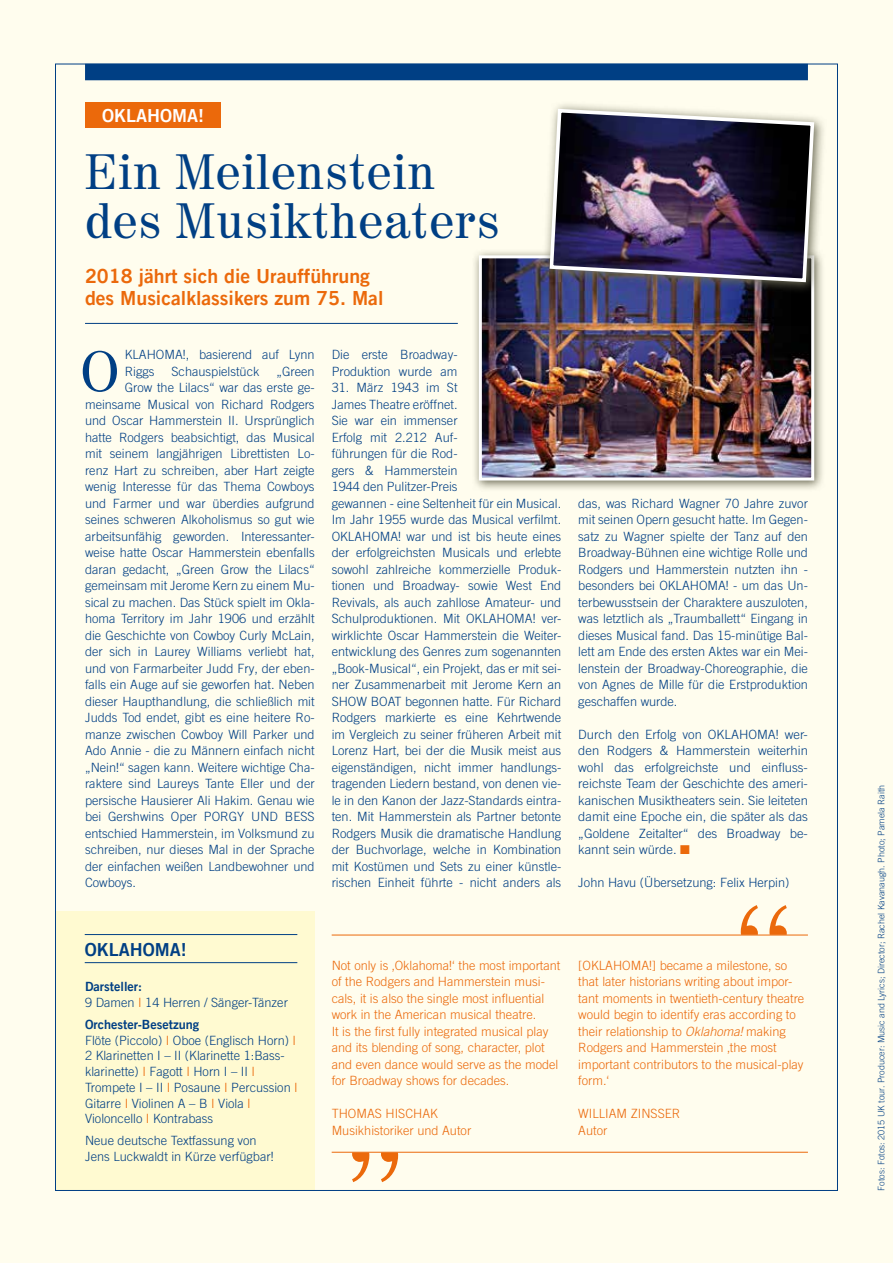
<style>
.page{position:relative;width:893px;height:1263px;background:#fffdee}
.page>*{position:absolute;margin:0;border:0;box-sizing:border-box;transform-origin:0 0}
.t1{font:56.25px "Century 725 PL";color:#003f84}
.t2{font:49.5px/49.5px "Century 725 PL";letter-spacing:.02em;color:#003f84}
.t3{font:19.5px/22.5px "Trade Gothic LT Com Bd 2";color:#eb690b}
.t4{font:18px "Trade Gothic LT Com Bd 2";color:#fff}
.t5{font:18px "Trade Gothic LT Com Bd 2";color:#003f84}
.t6{font:300 12.75px/16.5px "Trade Gothic LT Com";color:#003f84}
.t7{font:300 12.75px/16.5px "Trade Gothic LT Com";color:#eb690b}
.t8{font:12.75px "Trade Gothic LT Com Bd 2";color:#003f84}
.t9{font:300 9px "Trade Gothic LT Com";color:#003f84}
.s1{color:#eb690b}
.s2{font-style:italic}
</style>
<div class="page">
<div style="left:85px;top:64px;width:723px;height:16px;background:#003f84"></div>
<div style="left:85px;top:102px;width:136px;height:26px;background:#eb690b"></div>
<hr style="left:85px;top:323px;width:373px;height:1px;background:#003f84">
<div style="left:55px;top:911px;width:260px;height:280px;background:#fffad1"></div>
<hr style="left:85px;top:934px;width:212px;height:1px;background:#003f84">
<hr style="left:85px;top:962px;width:212px;height:1px;background:#003f84">
<svg style="left:474px;top:251px;width:349px;height:238px"></svg>
<img style="left:483px;top:259px;width:327px;height:217px">
<div style="left:479px;top:255px;width:335px;height:225px;border:3px solid #fff"></div>
<svg style="left:542px;top:104px;width:282px;height:190px"></svg>
<img style="left:548px;top:107px;width:268px;height:177px">
<hr style="left:332px;top:935px;width:476px;height:1px;background:#eb690b">
<svg style="left:741px;top:905px;width:46px;height:30px"></svg>
<hr style="left:332px;top:1152px;width:476px;height:1px;background:#eb690b">
<svg style="left:352px;top:1152px;width:46px;height:30px"></svg>
<h3 class="t4" style="left:102px;top:104px;width:104px">OKLAHOMA!</h3>
<h2 class="t2" style="left:85px;top:146px;width:416px">Ein Meilenstein des Musiktheaters</h2>
<h3 class="t3" style="left:85px;top:264px;width:300px">2018 jährt sich die Uraufführung des Musicalklassikers zum 75. Mal</h3>
<p class="t6" style="left:125px;top:346px;width:191px">KLAHOMA!, basierend auf Lynn<br>Riggs</p>
<h1 class="t1" style="left:81px;top:336px;width:40px">O</h1>
<p class="t6" style="left:172px;top:363px;width:89px">Schauspielstück</p>
<p class="t6" style="left:276px;top:363px;width:40px">„Green</p>
<p class="t6" style="left:125px;top:379px;width:191px">Grow the Lilacs“ war das erste ge-</p>
<p class="t6" style="left:85px;top:396px;width:231px">meinsame Musical von Richard Rodgers</p>
<p class="t6" style="left:85px;top:412px;width:231px">und Oscar Hammerstein II. Ursprünglich</p>
<p class="t6" style="left:85px;top:429px;width:231px">hatte Rodgers beabsichtigt, das Musical</p>
<p class="t6" style="left:85px;top:445px;width:231px">mit seinem langjährigen Librettisten Lo-</p>
<p class="t6" style="left:85px;top:462px;width:231px">renz Hart zu schreiben, aber Hart zeigte</p>
<p class="t6" style="left:85px;top:478px;width:231px">wenig Interesse für das Thema Cowboys</p>
<p class="t6" style="left:85px;top:495px;width:231px">und Farmer und war überdies aufgrund</p>
<p class="t6" style="left:85px;top:511px;width:231px">seines schweren Alkoholismus so gut wie</p>
<p class="t6" style="left:85px;top:528px;width:231px">arbeitsunfähig geworden. Interessanter-</p>
<p class="t6" style="left:85px;top:544px;width:231px">weise hatte Oscar Hammerstein ebenfalls</p>
<p class="t6" style="left:85px;top:561px;width:231px">daran gedacht, „Green Grow the Lilacs“</p>
<p class="t6" style="left:85px;top:577px;width:231px">gemeinsam mit Jerome Kern zu einem Mu-</p>
<p class="t6" style="left:85px;top:594px;width:231px">sical zu machen. Das Stück spielt im Okla-</p>
<p class="t6" style="left:85px;top:610px;width:231px">homa Territory im Jahr 1906 und erzählt</p>
<p class="t6" style="left:85px;top:627px;width:231px">die Geschichte von Cowboy Curly McLain,</p>
<p class="t6" style="left:85px;top:643px;width:231px">der sich in Laurey Williams verliebt hat,</p>
<p class="t6" style="left:85px;top:660px;width:231px">und von Farmarbeiter Judd Fry, der eben-</p>
<p class="t6" style="left:85px;top:676px;width:231px">falls ein Auge auf sie geworfen hat. Neben</p>
<p class="t6" style="left:85px;top:693px;width:231px">dieser Haupthandlung, die schließlich mit</p>
<p class="t6" style="left:85px;top:709px;width:231px">Judds Tod endet, gibt es eine heitere Ro-</p>
<p class="t6" style="left:85px;top:726px;width:231px">manze zwischen Cowboy Will Parker und</p>
<p class="t6" style="left:85px;top:742px;width:231px">Ado Annie - die zu Männern einfach nicht</p>
<p class="t6" style="left:85px;top:759px;width:231px">„Nein!“ sagen kann. Weitere wichtige Cha-</p>
<p class="t6" style="left:85px;top:775px;width:231px">raktere sind Laureys Tante Eller und der</p>
<p class="t6" style="left:85px;top:792px;width:231px">persische Hausierer Ali Hakim. Genau wie</p>
<p class="t6" style="left:85px;top:808px;width:231px">bei Gershwins Oper PORGY UND BESS</p>
<p class="t6" style="left:85px;top:825px;width:231px">entschied Hammerstein, im Volksmund zu</p>
<p class="t6" style="left:85px;top:841px;width:231px">schreiben, nur dieses Mal in der Sprache</p>
<p class="t6" style="left:85px;top:858px;width:231px">der einfachen weißen Landbewohner und</p>
<p class="t6" style="left:85px;top:874px;width:52px">Cowboys.</p>
<p class="t6" style="left:332px;top:346px;width:127px">Die erste Broadway-<br>Produktion wurde am</p>
<p class="t6" style="left:332px;top:379px;width:231px">31. März 1943 im St<br>James Theatre eröffnet.<br>Sie war ein immenser<br>Erfolg mit 2.212 Auf-<br>führungen für die Rod-<br>gers &amp; Hammerstein<br>1944 den Pulitzer-Preis<br>gewannen - eine Seltenheit für ein Musical.<br>Im Jahr 1955 wurde das Musical verfilmt.<br>OKLAHOMA! war und ist bis heute eines der erfolgreichsten Musicals und erlebte sowohl zahlreiche kommerzielle Produk&shy;tionen und Broadway- sowie West End Revivals, als auch zahllose Amateur- und Schulproduktionen. Mit OKLAHOMA! ver&shy;wirklichte Oscar Hammerstein die Weiter&shy;entwicklung des Genres zum sogenannten „Book-Musical“, ein Projekt, das er mit sei&shy;ner Zusammenarbeit mit Jerome Kern an SHOW BOAT begonnen hatte. Für Richard Rodgers markierte es eine Kehrtwende im Vergleich zu seiner früheren Arbeit mit Lorenz Hart, bei der die Musik meist aus eigenständigen, nicht immer handlungs&shy;tragenden Liedern bestand, von denen vie&shy;le in den Kanon der Jazz-Standards eintra&shy;ten. Mit Hammerstein als Partner betonte Rodgers Musik die dramatische Handlung der Buchvorlage, welche in Kombination mit Kostümen und Sets zu einer künstle&shy;rischen Einheit führte - nicht anders als</p>
<p class="t6" style="left:578px;top:495px;width:231px;text-align:justify">das, was Richard Wagner 70 Jahre zuvor mit seinen Opern gesucht hatte. Im Gegen&shy;satz zu Wagner spielte der Tanz auf den Broadway-Bühnen eine wichtige Rolle und Rodgers und Hammerstein nutzten ihn - besonders bei OKLAHOMA! - um das Un&shy;terbewusstsein der Charaktere auszuloten, was letztlich als „Traumballett“ Eingang in dieses Musical fand. Das 15-minütige Bal&shy;lett am Ende des ersten Aktes war ein Mei&shy;lenstein der Broadway-Choreographie, die von Agnes de Mille für die Erstproduktion geschaffen wurde.</p>
<p class="t6" style="left:578px;top:726px;width:231px;text-align:justify">Durch den Erfolg von OKLAHOMA! wer&shy;den Rodgers &amp; Hammerstein weiterhin wohl das erfolgreichste und einfluss&shy;reichste Team der Geschichte des ameri&shy;kanischen Musiktheaters sein. Sie leiteten damit eine Epoche ein, die später als das „Goldene Zeitalter“ des Broadway be&shy;kannt sein würde. <span class="s1">■</span></p>
<p class="t6" style="left:578px;top:874px;width:213px">John Havu (Übersetzung: Felix Herpin)</p>
<h3 class="t5" style="left:85px;top:938px;width:104px">OKLAHOMA!</h3>
<p class="t8" style="left:85px;top:978px;width:59px">Darsteller:</p>
<p class="t6" style="left:85px;top:994px;width:204px">9 Damen <span class="s1">I</span> 14 Herren / Sänger-Tänzer</p>
<p class="t8" style="left:85px;top:1016px;width:116px">Orchester-Besetzung</p>
<p class="t6" style="left:85px;top:1032px;width:214px;line-height:15.8px">Flöte (Piccolo) <span class="s1">I</span> Oboe (Englisch Horn) <span class="s1">I </span>2 Klarinetten I – II (Klarinette 1:Bass&shy;klarinette) <span class="s1">I</span> Fagott <span class="s1">I</span> Horn I – II <span class="s1">I </span>Trompete I – II <span class="s1">I</span> Posaune <span class="s1">I</span> Percussion <span class="s1">I </span>Gitarre <span class="s1">I</span> Violinen A – B <span class="s1">I</span> Viola <span class="s1">I </span>Violoncello <span class="s1">I</span> Kontrabass</p>
<p class="t6" style="left:85px;top:1133px;width:190px;line-height:15.8px">Neue deutsche Textfassung von<br>Jens Luckwaldt in Kürze verfügbar!</p>
<p class="t7" style="left:332px;top:957px;width:230px">Not only is ‚Oklahoma!‘ the most important of the Rodgers and Hammerstein musi&shy;cals, it is also the single most influential work in the American musical theatre.<br>It is the first fully integrated musical play and its blending of song, character, plot and even dance would serve as the model for Broadway shows for decades.</p>
<p class="t7" style="left:332px;top:1105px;width:141px">THOMAS HISCHAK<br>Musikhistoriker und Autor</p>
<p class="t7" style="left:578px;top:957px;width:228px">[OKLAHOMA!] became a milestone, so that later historians writing about impor&shy;tant moments in twentieth-century theatre would begin to identify eras according to their relationship to <span class="s2">Oklahoma!</span> making Rodgers and Hammerstein ‚the most important contributors to the musical-play form.‘</p>
<p class="t7" style="left:578px;top:1105px;width:104px">WILLIAM ZINSSER<br>Autor</p>
<p class="t9" style="left:876px;top:1191px;width:408px;rotate:-90deg">Fotos: Fotos: 2015 UK tour. Producer: Music and Lyrics; Director; Rachel Kavanaugh. Photo; Pamela Raith</p>
</div>
